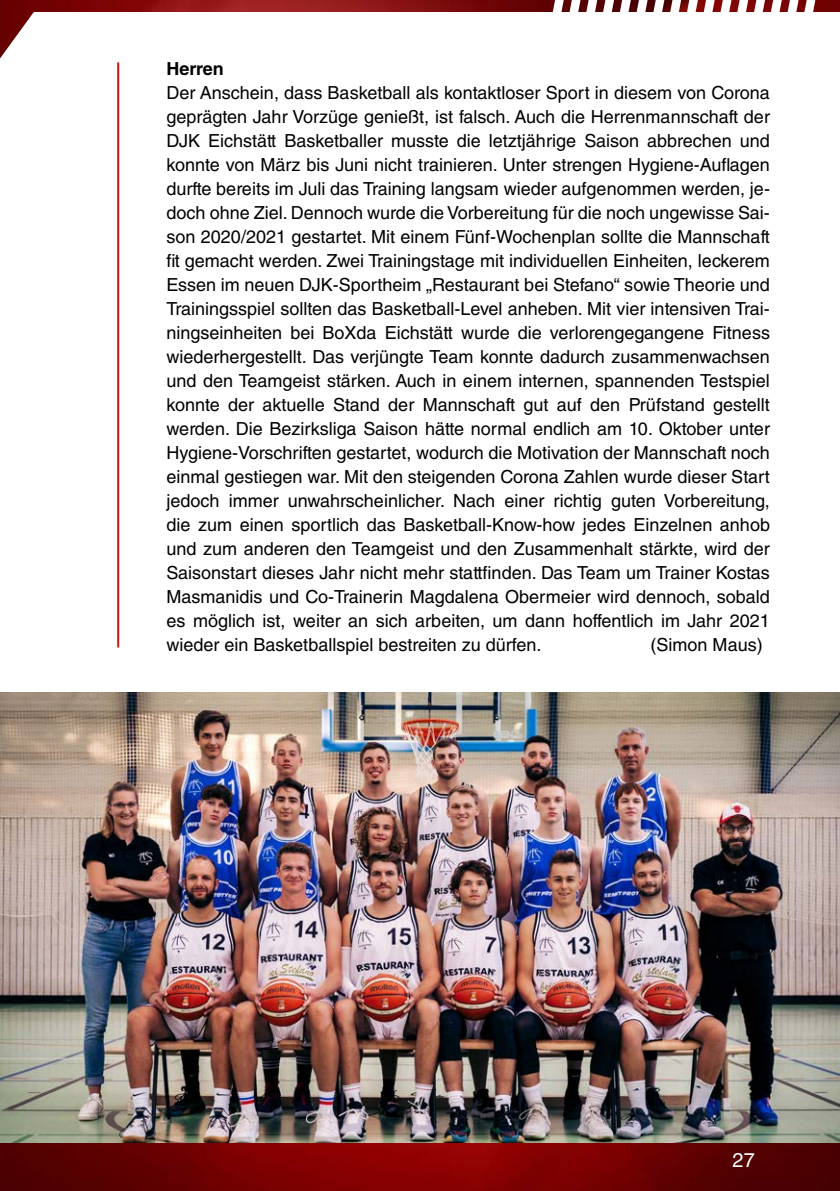
<style>
.page{position:relative;width:840px;height:1191px;background:#fff}
.page>*{position:absolute;margin:0;border:0;box-sizing:border-box;transform-origin:0 0}
.t1{font:20px "Helvetica LT Std";color:#fff}
.t2{font:18px/24px "Helvetica LT Std";color:#000;text-align:justify}
.t3{font:700 18px "Helvetica LT Std";color:#000}
</style>
<div class="page">
<img style="left:0;top:0;width:839px;height:12px">
<img style="left:0;top:693px;width:839px;height:498px">
<svg style="left:552px;top:0;width:61px;height:12px"></svg>
<svg style="left:619px;top:0;width:61px;height:12px"></svg>
<svg style="left:686px;top:0;width:11px;height:12px"></svg>
<svg style="left:703px;top:0;width:44px;height:12px"></svg>
<svg style="left:753px;top:0;width:11px;height:12px"></svg>
<svg style="left:770px;top:0;width:44px;height:12px"></svg>
<img style="left:0;top:581px;width:1px;height:561px">
<svg style="left:0;top:12px;width:120px;height:211px"></svg>
<hr style="left:117px;top:62px;width:2px;height:585px;background:#cd171a">
<p class="t3" style="left:166px;top:58px;width:59px">Herren</p>
<p class="t2" style="left:166px;top:81px;width:604px">Der Anschein, dass Basketball als kontaktloser Sport in diesem von Corona geprägten Jahr Vorzüge genießt, ist falsch. Auch die Herrenmannschaft der DJK Eichstätt Basketballer musste die letztjährige Saison abbrechen und konnte von März bis Juni nicht trainieren. Unter strengen Hygiene-Auflagen durfte bereits im Juli das Training langsam wieder aufgenommen werden, je&shy;doch ohne Ziel. Dennoch wurde die Vorbereitung für die noch ungewisse Sai&shy;son 2020/2021 gestartet. Mit einem Fünf-Wochenplan sollte die Mannschaft fit gemacht werden. Zwei Trainingstage mit individuellen Einheiten, leckerem Essen im neuen DJK-Sportheim „Restaurant bei Stefano“ sowie Theorie und Trainingsspiel sollten das Basketball-Level anheben. Mit vier intensiven Trai&shy;ningseinheiten bei BoXda Eichstätt wurde die verlorengegangene Fitness wiederhergestellt. Das verjüngte Team konnte dadurch zusammenwachsen und den Teamgeist stärken. Auch in einem internen, spannenden Testspiel konnte der aktuelle Stand der Mannschaft gut auf den Prüfstand gestellt werden. Die Bezirksliga Saison hätte normal endlich am 10. Oktober unter Hygiene-Vorschriften gestartet, wodurch die Motivation der Mannschaft noch einmal gestiegen war. Mit den steigenden Corona Zahlen wurde dieser Start jedoch immer unwahrscheinlicher. Nach einer richtig guten Vorbereitung, die zum einen sportlich das Basketball-Know-how jedes Einzelnen anhob und zum anderen den Teamgeist und den Zusammenhalt stärkte, wird der Saisonstart dieses Jahr nicht mehr stattfinden. Das Team um Trainer Kostas Masmanidis und Co-Trainerin Magdalena Obermeier wird dennoch, sobald es möglich ist, weiter an sich arbeiten, um dann hoffentlich im Jahr 2021 wieder ein Basketballspiel bestreiten zu dürfen.</p>
<p class="t2" style="left:650px;top:633px;width:114px">(Simon Maus)</p>
<p class="t1" style="left:732px;top:1148px;width:24px">27</p>
</div>
